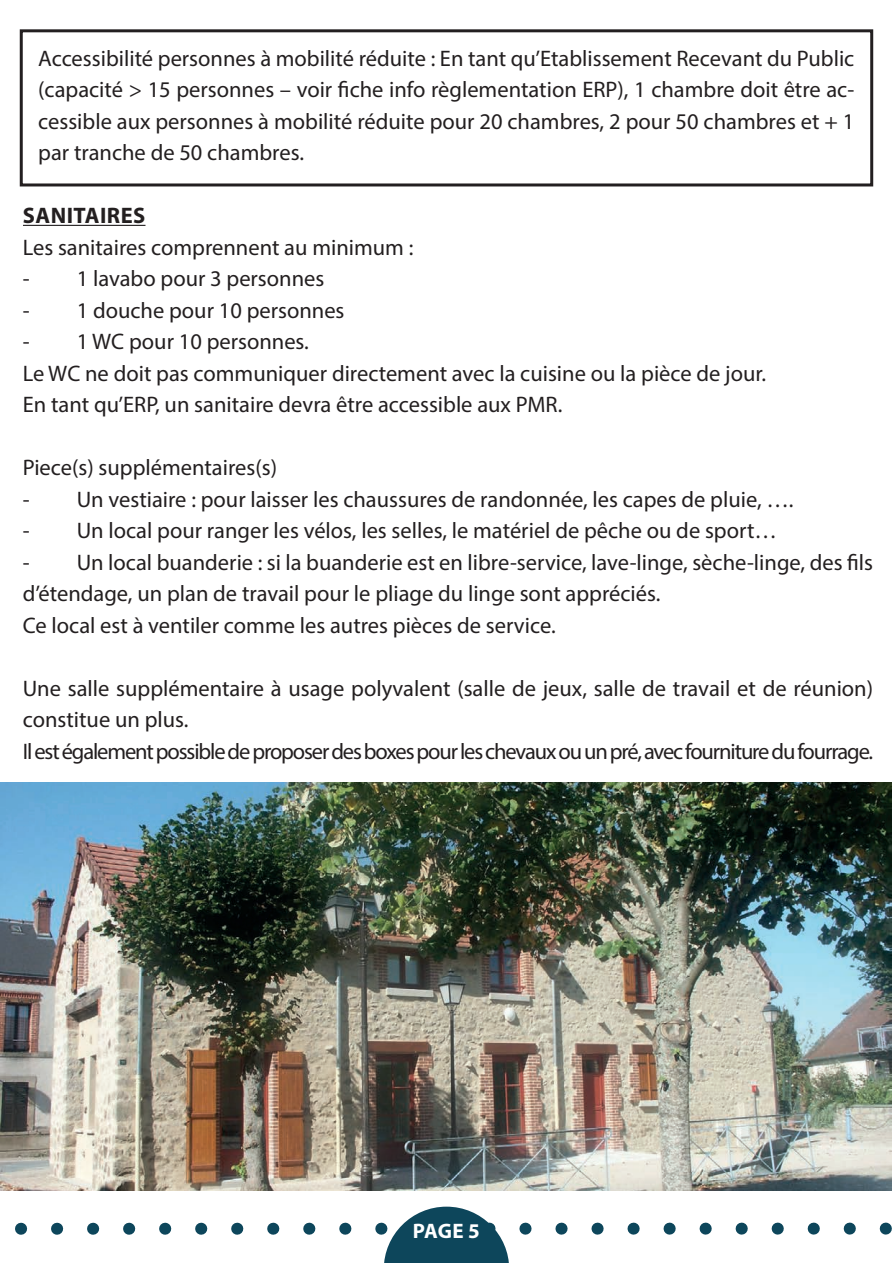
<style>
.page{position:relative;width:893px;height:1263px;background:#fff}
.page>*{position:absolute;margin:0;border:0;box-sizing:border-box;transform-origin:0 0}
.t1{font:22.5px/31.5px "Myriad Pro";color:#231f20}
.t2{font:700 22.5px "Myriad Pro";letter-spacing:.02em;color:#231f20}
.t3{font:700 21px "Myriad Pro";color:#fff}
</style>
<div class="page">
<svg style="left:15px;top:1206px;width:877px;height:57px"></svg>
<div style="left:20px;top:29px;width:853px;height:157px;border:3px solid #231f20"></div>
<hr style="left:23px;top:225px;width:122px;height:1px;background:#231f20">
<img style="left:0;top:782px;width:892px;height:409px">
<p class="t1" style="left:38px;top:42px;width:818px;text-align:justify">Accessibilité personnes à mobilité réduite : En tant qu’Etablissement Recevant du Public (capacité &gt; 15 personnes – voir fiche info règlementation ERP), 1 chambre doit être ac&shy;cessible aux personnes à mobilité réduite pour 20 chambres, 2 pour 50 chambres et + 1 par tranche de 50 chambres.</p>
<p class="t2" style="left:23px;top:201px;width:124px">SANITAIRES</p>
<p class="t1" style="left:23px;top:231px;width:392px">Les sanitaires comprennent au minimum :</p>
<p class="t1" style="left:23px;top:262px;width:303px">- 1 lavabo pour 3 personnes</p>
<p class="t1" style="left:23px;top:294px;width:323px">- 1 douche pour 10 personnes</p>
<p class="t1" style="left:23px;top:325px;width:745px">- 1 WC pour 10 personnes.<br>Le WC ne doit pas communiquer directement avec la cuisine ou la pièce de jour.<br>En tant qu’ERP, un sanitaire devra être accessible aux PMR.</p>
<p class="t1" style="left:23px;top:451px;width:256px">Piece(s) supplémentaires(s)</p>
<p class="t1" style="left:23px;top:483px;width:772px">- Un vestiaire : pour laisser les chaussures de randonnée, les capes de pluie, ….</p>
<p class="t1" style="left:23px;top:514px;width:756px">- Un local pour ranger les vélos, les selles, le matériel de pêche ou de sport…</p>
<p class="t1" style="left:23px;top:546px;width:852px">- Un local buanderie : si la buanderie est en libre-service, lave-linge, sèche-linge, des fils d’étendage, un plan de travail pour le pliage du linge sont appréciés.<br>Ce local est à ventiler comme les autres pièces de service.</p>
<p class="t1" style="left:23px;top:672px;width:852px">Une salle supplémentaire à usage polyvalent (salle de jeux, salle de travail et de réunion) constitue un plus.<br>Il est également possible de proposer des boxes pour les chevaux ou un pré, avec fourniture du fourrage.</p>
<p class="t3" style="left:413px;top:1217px;width:69px">PAGE 5</p>
</div>
